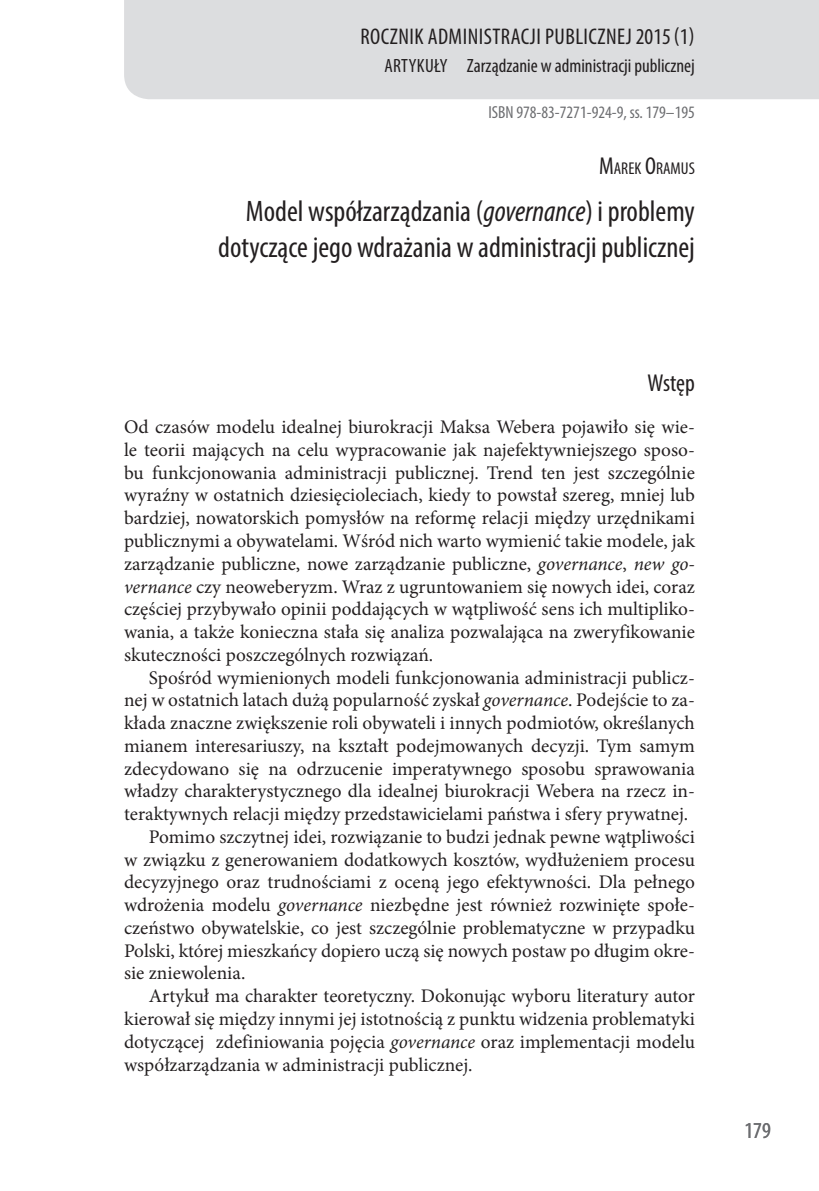
<style>
.page{position:relative;width:819px;height:1191px;background:#fff}
.page>*{position:absolute;margin:0;border:0;box-sizing:border-box;transform-origin:0 0}
.t1{font:condensed 29.75px/35.7px "Myriad Pro";color:#231f20;text-align:right}
.t2{font:condensed 24.5px "Myriad Pro";letter-spacing:-.005em;color:#231f20}
.t3{font:condensed 22.75px "Myriad Pro";letter-spacing:.02em;color:#231f20}
.t4{font:condensed 22.75px "Myriad Pro";color:#6c6d70}
.t5{font:19.25px/22.8px "Minion Pro";color:#231f20;text-align:justify}
.t6{font:condensed 19.25px "Myriad Pro";color:#231f20}
.t7{font:condensed 17.5px "Myriad Pro";color:#6c6d70}
.t8{font:condensed 17.15px "Myriad Pro";color:#231f20}
.s1{font-size:24.5px}
.s2{font-style:italic}
</style>
<div class="page">
<div style="left:124px;top:0;width:695px;height:99px;background:#dcdddf"></div>
<p class="t3" style="left:360px;top:23px;width:335px">ROCZNIK ADMINISTRACJI PUBLICZNEJ 2015(1)</p>
<p class="t6" style="left:384px;top:54px;width:312px">ARTYKUŁY Zarządzanie w administracji publicznej</p>
<p class="t7" style="left:488px;top:102px;width:208px">ISBN 978-83-7271-924-9, ss. 179–195</p>
<p class="t8" style="left:599px;top:158px;width:97px"><span class="s1">M</span>AREK <span class="s1">O</span>RAMUS</p>
<h1 class="t1" style="left:218px;top:193px;width:478px">Model współzarządzania (<span class="s2">governance</span>) i problemy dotyczące jego wdrażania w administracji publicznej</h1>
<p class="t2" style="left:647px;top:368px;width:49px">Wstęp</p>
<p class="t5" style="left:124px;top:416px;width:572px">Od czasów modelu idealnej biurokracji Maksa Webera pojawiło się wie&shy;le teorii mających na celu wypracowanie jak najefektywniejszego sposo&shy;bu funkcjonowania administracji publicznej. Trend ten jest szczególnie wyraźny w ostatnich dziesięcioleciach, kiedy to powstał szereg, mniej lub bardziej, nowatorskich pomysłów na reformę relacji między urzędnikami publicznymi a obywatelami. Wśród nich warto wymienić takie modele, jak zarządzanie publiczne, nowe zarządzanie publiczne, <span class="s2">governance</span>, <span class="s2">new go&shy;vernance</span> czy neoweberyzm. Wraz z ugruntowaniem się nowych idei, coraz częściej przybywało opinii poddających w wątpliwość sens ich multipliko&shy;wania, a także konieczna stała się analiza pozwalająca na zweryfikowanie skuteczności poszczególnych rozwiązań.</p>
<p class="t5" style="left:149px;top:666px;width:547px">Spośród wymienionych modeli funkcjonowania administracji publicz-</p>
<p class="t5" style="left:124px;top:689px;width:572px">nej w ostatnich latach dużą popularność zyskał <span class="s2">governance</span>. Podejście to za-</p>
<p class="t5" style="left:124px;top:711px;width:572px">kłada znaczne zwiększenie roli obywateli i innych podmiotów, określanych</p>
<p class="t5" style="left:124px;top:734px;width:572px">mianem interesariuszy, na kształt podejmowanych decyzji. Tym samym</p>
<p class="t5" style="left:124px;top:757px;width:572px">zdecydowano się na odrzucenie imperatywnego sposobu sprawowania</p>
<p class="t5" style="left:124px;top:780px;width:572px">władzy charakterystycznego dla idealnej biurokracji Webera na rzecz in-</p>
<p class="t5" style="left:124px;top:802px;width:565px">teraktywnych relacji między przedstawicielami państwa i sfery prywatnej.</p>
<p class="t5" style="left:149px;top:825px;width:547px">Pomimo szczytnej idei, rozwiązanie to budzi jednak pewne wątpliwości</p>
<p class="t5" style="left:124px;top:848px;width:572px">w związku z generowaniem dodatkowych kosztów, wydłużeniem procesu</p>
<p class="t5" style="left:124px;top:871px;width:572px">decyzyjnego oraz trudnościami z oceną jego efektywności. Dla pełnego</p>
<p class="t5" style="left:124px;top:893px;width:572px">wdrożenia modelu <span class="s2">governance</span> niezbędne jest również rozwinięte społe-</p>
<p class="t5" style="left:124px;top:916px;width:572px">czeństwo obywatelskie, co jest szczególnie problematyczne w przypadku</p>
<p class="t5" style="left:124px;top:939px;width:572px">Polski, której mieszkańcy dopiero uczą się nowych postaw po długim okre-</p>
<p class="t5" style="left:124px;top:962px;width:123px">sie zniewolenia.</p>
<p class="t5" style="left:149px;top:984px;width:547px">Artykuł ma charakter teoretyczny. Dokonując wyboru literatury autor</p>
<p class="t5" style="left:124px;top:1007px;width:572px">kierował się między innymi jej istotnością z punktu widzenia problematyki</p>
<p class="t5" style="left:124px;top:1030px;width:572px">dotyczącej zdefiniowania pojęcia <span class="s2">governance</span> oraz implementacji modelu</p>
<p class="t5" style="left:124px;top:1053px;width:350px">współzarządzania w administracji publicznej.</p>
<p class="t4" style="left:744px;top:1116px;width:28px">179</p>
</div>
